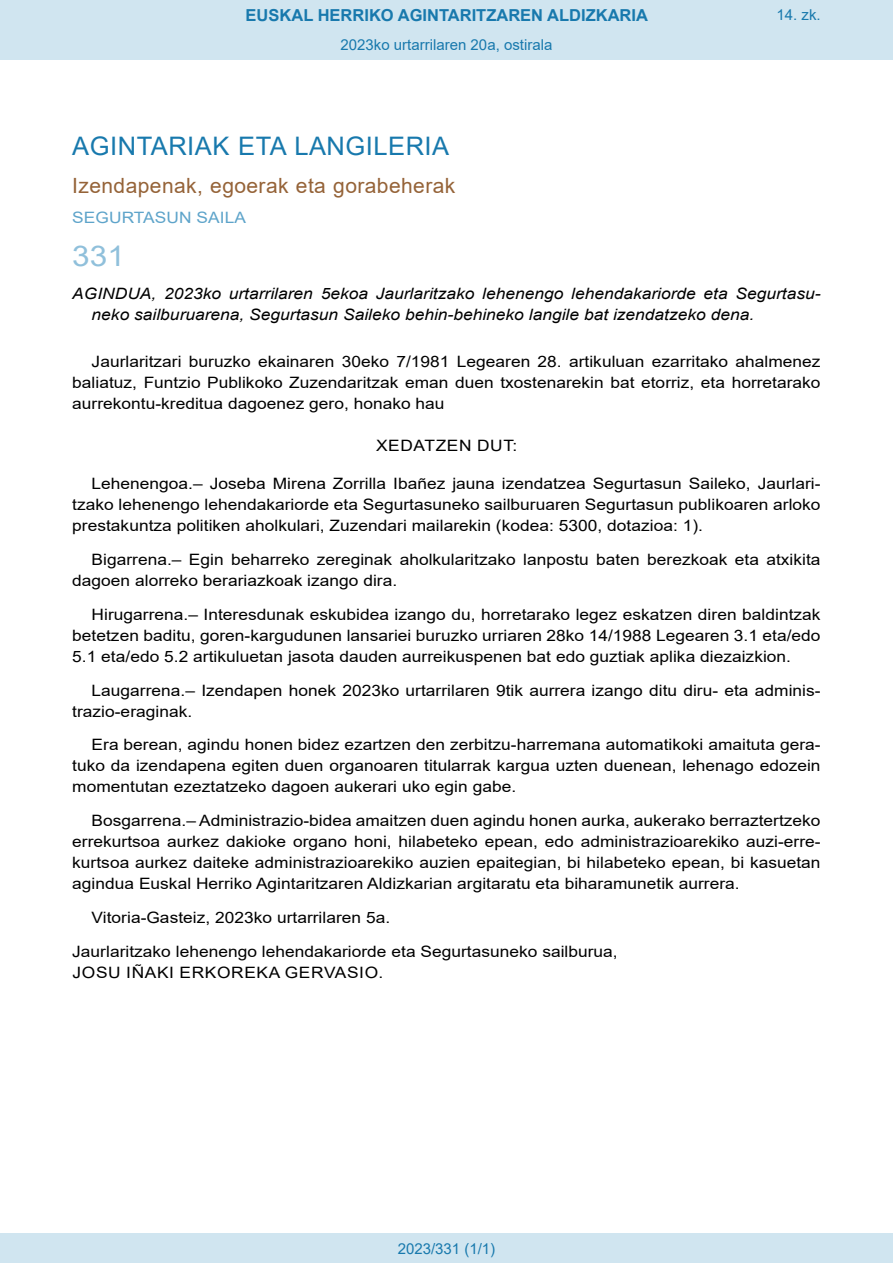
<style>
.page{position:relative;width:893px;height:1263px;background:#fff}
.page>*{position:absolute;margin:0;border:0;box-sizing:border-box;transform-origin:0 0}
.BOPVOrden{font:28.5px "Arial";color:#90c0db;scale:1.11 1}
.BOPVSeccion{font:25.5px "Arial";letter-spacing:.02em;color:#1879ad}
.BOPVSubseccion{font:21px "Arial";letter-spacing:.02em;color:#956338}
.t1{font:700 16.5px "Arial";color:#1879ad}
.BOPVDetalle{font:15.6px/21px "Arial";color:#000;text-align:justify;scale:1.11 1}
.BOPVTitulo{font:italic 15.6px/21px "Arial";color:#000;scale:1.11 1}
.BOPVFirmaPuesto{font:15.6px "Arial";color:#000;scale:1.11 1}
.BOPVFirmaLugFec{font:15.6px "Arial";color:#000;scale:1.11 1}
.BOPVFirmaNombre{font:15.6px "Arial";letter-spacing:.035em;color:#000;scale:1.11 1}
.BOPVOrganismo{font:15.6px "Arial";letter-spacing:.005em;color:#5ea4ca;scale:1.11 1}
.BOPVClave{font:15.6px "Arial";letter-spacing:.035em;color:#000;scale:1.11 1}
.Paginacion_Centro{font:15px "Arial";color:#1879ad}
</style>
<div class="page">
<div style="left:0;top:0;width:893px;height:60px;background:#d0e5f0"></div>
<div style="left:0;top:1233px;width:893px;height:30px;background:#d0e5f0"></div>
<p class="t1" style="left:246px;top:3px;width:404px">EUSKAL HERRIKO AGINTARITZAREN ALDIZKARIA</p>
<p class="Paginacion_Centro" style="left:341px;top:35px;width:213px">2023ko urtarrilaren 20a, ostirala</p>
<p class="Paginacion_Centro" style="left:776px;top:5px;width:46px">14. zk.</p>
<p class="BOPVSeccion" style="left:72px;top:128px;width:378px">AGINTARIAK ETA LANGILERIA</p>
<p class="BOPVSubseccion" style="left:72px;top:171px;width:385px">Izendapenak, egoerak eta gorabeherak</p>
<p class="BOPVOrganismo" style="left:72px;top:207px;width:158px">SEGURTASUN SAILA</p>
<p class="BOPVOrden" style="left:72px;top:236px;width:49px">331</p>
<p class="BOPVTitulo" style="left:92px;top:284px;width:658px;text-indent:-19px">AGINDUA, 2023ko urtarrilaren 5ekoa Jaurlaritzako lehenengo lehendakariorde eta Segurtasu&shy;neko sailburuarena, Segurtasun Saileko behin-behineko langile bat izendatzeko dena.</p>
<p class="BOPVDetalle" style="left:72px;top:351px;width:676px;text-indent:19px">Jaurlaritzari buruzko ekainaren 30eko 7/1981 Legearen 28. artikuluan ezarritako ahalmenez baliatuz, Funtzio Publikoko Zuzendaritzak eman duen txostenarekin bat etorriz, eta horretarako aurrekontu-kreditua dagoenez gero, honako hau</p>
<p class="BOPVClave" style="left:376px;top:435px;width:129px">XEDATZEN DUT:</p>
<p class="BOPVDetalle" style="left:72px;top:473px;width:676px;text-indent:19px">Lehenengoa.– Joseba Mirena Zorrilla Ibañez jauna izendatzea Segurtasun Saileko, Jaurlari&shy;tzako lehenengo lehendakariorde eta Segurtasuneko sailburuaren Segurtasun publikoaren arloko prestakuntza politiken aholkulari, Zuzendari mailarekin (kodea: 5300, dotazioa: 1).</p>
<p class="BOPVDetalle" style="left:72px;top:549px;width:676px;text-indent:19px">Bigarrena.– Egin beharreko zereginak aholkularitzako lanpostu baten berezkoak eta atxikita dagoen alorreko berariazkoak izango dira.</p>
<p class="BOPVDetalle" style="left:72px;top:604px;width:676px;text-indent:19px">Hirugarrena.– Interesdunak eskubidea izango du, horretarako legez eskatzen diren baldintzak betetzen baditu, goren-kargudunen lansariei buruzko urriaren 28ko 14/1988 Legearen 3.1 eta/edo 5.1 eta/edo 5.2 artikuluetan jasota dauden aurreikuspenen bat edo guztiak aplika diezaizkion.</p>
<p class="BOPVDetalle" style="left:72px;top:679px;width:676px;text-indent:19px">Laugarrena.– Izendapen honek 2023ko urtarrilaren 9tik aurrera izango ditu diru- eta adminis&shy;trazio-eraginak.</p>
<p class="BOPVDetalle" style="left:72px;top:734px;width:676px;text-indent:19px">Era berean, agindu honen bidez ezartzen den zerbitzu-harremana automatikoki amaituta gera&shy;tuko da izendapena egiten duen organoaren titularrak kargua uzten duenean, lehenago edozein momentutan ezeztatzeko dagoen aukerari uko egin gabe.</p>
<p class="BOPVDetalle" style="left:72px;top:810px;width:676px;text-indent:19px">Bosgarrena.– Administrazio-bidea amaitzen duen agindu honen aurka, aukerako berraztertzeko errekurtsoa aurkez dakioke organo honi, hilabeteko epean, edo administrazioarekiko auzi-erre&shy;kurtsoa aurkez daiteke administrazioarekiko auzien epaitegian, bi hilabeteko epean, bi kasuetan agindua Euskal Herriko Agintaritzaren Aldizkarian argitaratu eta biharamunetik aurrera.</p>
<p class="BOPVFirmaLugFec" style="left:92px;top:906px;width:270px">Vitoria-Gasteiz, 2023ko urtarrilaren 5a.</p>
<p class="BOPVFirmaPuesto" style="left:72px;top:940px;width:493px">Jaurlaritzako lehenengo lehendakariorde eta Segurtasuneko sailburua,</p>
<p class="BOPVFirmaNombre" style="left:73px;top:961px;width:281px">JOSU IÑAKI ERKOREKA GERVASIO.</p>
<p class="Paginacion_Centro" style="left:398px;top:1238px;width:99px">2023/331 (1/1)</p>
</div>
